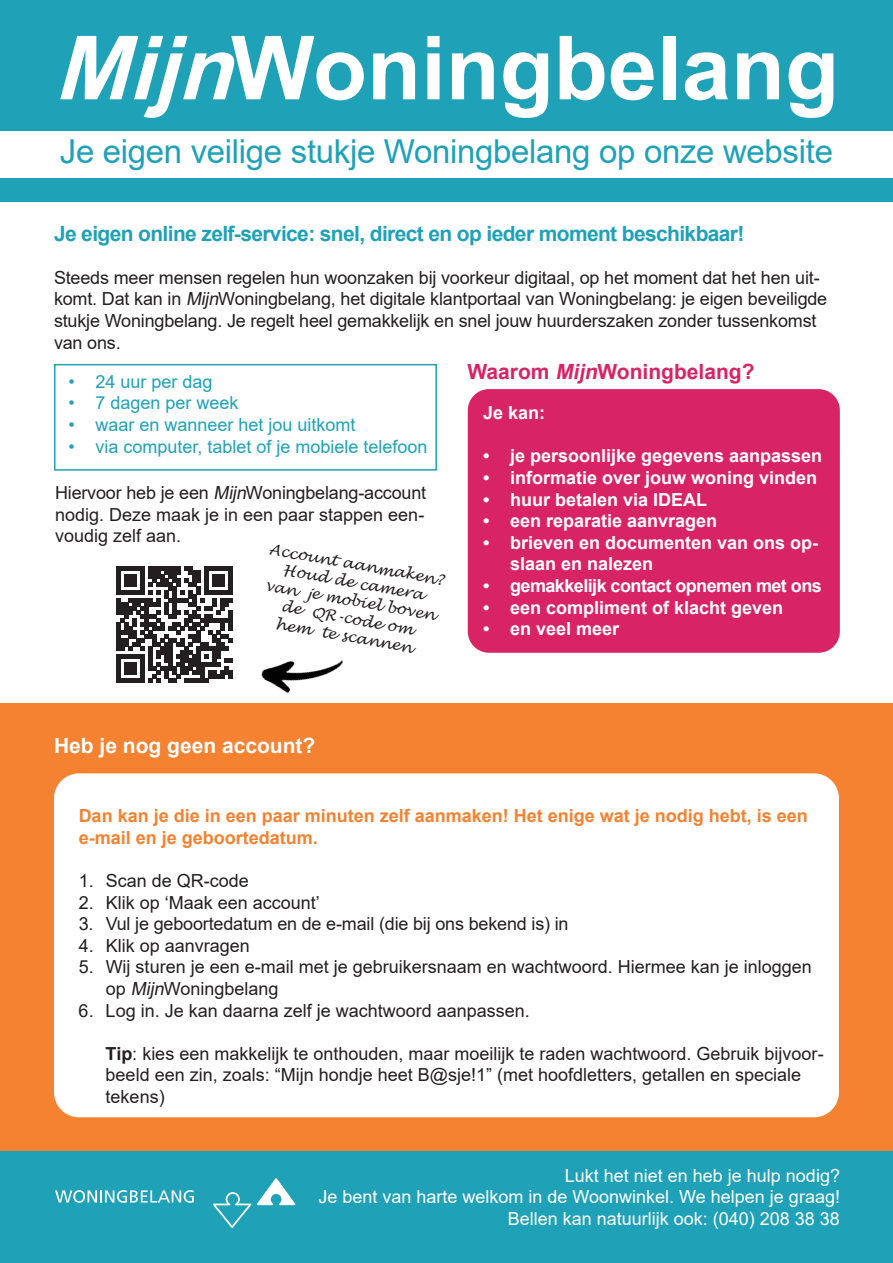
<style>
.page{position:relative;width:893px;height:1263px;background:#1fa1b7}
.page>*{position:absolute;margin:0;border:0;box-sizing:border-box;transform-origin:0 0}
.t1{font:700 88.5px "Arial";color:#fff}
.t2{font:33px "Arial";letter-spacing:-.01em;color:#1fa1b7}
.t3{font:700 21px "Arial";letter-spacing:-.03em;color:#1fa1b7}
.t4{font:700 21px "Arial";color:#d82465}
.t5{font:700 21px "Arial";color:#fff}
.t6{font:18px/21.6px "Arial";color:#231f20}
.t7{font:700 18px/21.6px "Arial";color:#fff}
.t8{font:18px/21.6px "Arial";color:#fff;text-align:right}
.t9{font:700 18px/21.6px "Arial";color:#f48231}
.t10{font:18px "Arial";color:#1fa1b7}
.t11{font:700 18px "Arial";letter-spacing:-.03em;color:#fff}
.t12{font:italic 15px/18px "Lucida Handwriting";color:#231f20;text-align:center}
.s1{font-style:italic}
.s2{font-weight:700}
</style>
<div class="page">
<div style="left:0;top:131px;width:893px;height:47px;background:#fff"></div>
<div style="left:0;top:202px;width:893px;height:946px;background:#fff"></div>
<div style="left:468px;top:389px;width:372px;height:264px;background:#d82465;border-radius:21px"></div>
<svg style="left:117px;top:567px;width:116px;height:116px"></svg>
<svg style="left:55px;top:1190px;width:139px;height:13px"></svg>
<svg style="left:213px;top:1178px;width:82px;height:50px"></svg>
<div style="left:0;top:704px;width:893px;height:447px;background:#f48231"></div>
<div style="left:58px;top:777px;width:777px;height:336px;background:#fff;border-radius:21px"></div>
<div style="left:54px;top:773px;width:785px;height:344px;border:8px solid #fff;border-radius:21px"></div>
<img style="left:251px;top:660px;width:96px;height:44px">
<div style="left:54px;top:364px;width:383px;height:107px;border:2px solid #1fa1b7"></div>
<h1 class="t1" style="left:54px;top:6px;width:787px"><span class="s1">Mijn</span>Woningbelang</h1>
<h2 class="t2" style="left:60px;top:129px;width:775px">Je eigen veilige stukje Woningbelang op onze website</h2>
<p class="t3" style="left:54px;top:218px;width:692px">Je eigen online zelf-service: snel, direct en op ieder moment beschikbaar!</p>
<p class="t6" style="left:54px;top:267px;width:775px">Steeds meer mensen regelen hun woonzaken bij voorkeur digitaal, op het moment dat het hen uit&shy;komt. Dat kan in <span class="s1">Mijn</span>Woningbelang, het digitale klantportaal van Woningbelang: je eigen beveiligde stukje Woningbelang. Je regelt heel gemakkelijk en snel jouw huurderszaken zonder tussenkomst van ons.</p>
<p class="t10" style="left:68px;top:369px;width:146px">• 24 uur per dag</p>
<p class="t10" style="left:68px;top:391px;width:172px">• 7 dagen per week</p>
<p class="t10" style="left:68px;top:412px;width:289px">• waar en wanneer het jou uitkomt</p>
<p class="t10" style="left:68px;top:434px;width:361px">• via computer, tablet of je mobiele telefoon</p>
<p class="t6" style="left:55px;top:482px;width:373px;text-align:justify">Hiervoor heb je een <span class="s1">Mijn</span>Woningbelang-account nodig. Deze maak je in een paar stappen een&shy;voudig zelf aan.</p>
<p class="t12" style="left:271px;top:541px;width:178px;rotate:10deg">Account aanmaken?<br>Houd de camera van je mobiel boven de QR-code om<br>hem te scannen</p>
<p class="t4" style="left:468px;top:357px;width:289px">Waarom <span class="s1">Mijn</span>Woningbelang?</p>
<p class="t7" style="left:483px;top:402px;width:64px">Je kan:</p>
<p class="t7" style="left:483px;top:445px;width:341px">• je persoonlijke gegevens aanpassen</p>
<p class="t7" style="left:483px;top:467px;width:336px">• informatie over jouw woning vinden</p>
<p class="t7" style="left:483px;top:489px;width:226px">• huur betalen via IDEAL</p>
<p class="t7" style="left:483px;top:510px;width:236px">• een reparatie aanvragen</p>
<p class="t7" style="left:510px;top:532px;width:310px;text-indent:-27px">• brieven en documenten van ons op&shy;slaan en nalezen</p>
<p class="t11" style="left:483px;top:573px;width:340px">• gemakkelijk contact opnemen met ons</p>
<p class="t7" style="left:483px;top:597px;width:302px">• een compliment of klacht geven</p>
<p class="t7" style="left:483px;top:618px;width:138px">• en veel meer</p>
<p class="t5" style="left:54px;top:730px;width:263px">Heb je nog geen account?</p>
<p class="t9" style="left:79px;top:805px;width:731px">Dan kan je die in een paar minuten zelf aanmaken! Het enige wat je nodig hebt, is een e-mail en je geboortedatum.</p>
<p class="t6" style="left:79px;top:870px;width:172px">1. Scan de QR-code</p>
<p class="t6" style="left:79px;top:891px;width:243px">2. Klik op ‘Maak een account’</p>
<p class="t6" style="left:79px;top:913px;width:491px">3. Vul je geboortedatum en de e-mail (die bij ons bekend is) in</p>
<p class="t6" style="left:79px;top:934px;width:173px">4. Klik op aanvragen</p>
<p class="t6" style="left:106px;top:956px;width:708px;text-indent:-27px">5. Wij sturen je een e-mail met je gebruikersnaam en wachtwoord. Hiermee kan je inloggen op <span class="s1">Mijn</span>Woningbelang</p>
<p class="t6" style="left:79px;top:999px;width:453px">6. Log in. Je kan daarna zelf je wachtwoord aanpassen.</p>
<p class="t6" style="left:106px;top:1042px;width:720px"><span class="s2">Tip</span>: kies een makkelijk te onthouden, maar moeilijk te raden wachtwoord. Gebruik bijvoor&shy;beeld een zin, zoals: “Mijn hondje heet B@sje!1” (met hoofdletters, getallen en speciale tekens)</p>
<p class="t8" style="left:318px;top:1164px;width:523px">Lukt het niet en heb je hulp nodig?<br>Je bent van harte welkom in de Woonwinkel. We helpen je graag!<br>Bellen kan natuurlijk ook: (040) 208 38 38</p>
</div>
